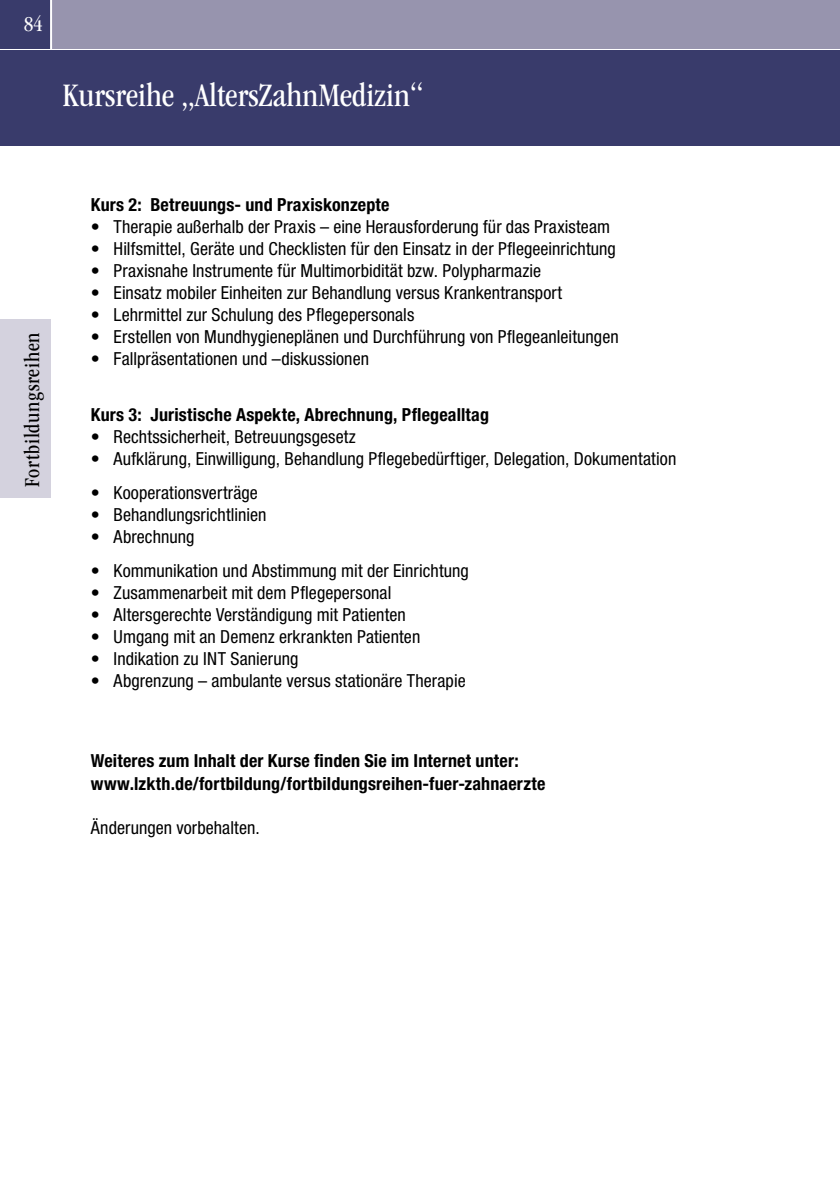
<style>
.page{position:relative;width:840px;height:1191px;background:#fff}
.page>*{position:absolute;margin:0;border:0;box-sizing:border-box;transform-origin:0 0}
.t1{font:condensed 34px "ITC Garamond Std";color:#fff}
.t2{font:condensed 22px "ITC Garamond Std";letter-spacing:.03em;color:#000}
.t3{font:condensed 22px "ITC Garamond Std";color:#fff}
.t4{font:condensed 18px "Helvetica Neue LT Std";letter-spacing:.005em;color:#000}
.t5{font:700 condensed 18px/22px "Helvetica Neue LT Std";letter-spacing:.01em;color:#000}
</style>
<div class="page">
<hr style="left:839px;top:0;width:1px;height:48px;background:#9794ae">
<div style="left:0;top:0;width:839px;height:48px;background:#9794ae"></div>
<div style="left:0;top:0;width:51px;height:48px;background:#393b6b"></div>
<hr style="left:50px;top:0;width:2px;height:51px;background:#fff">
<div style="left:0;top:319px;width:51px;height:179px;background:#d4d2de"></div>
<div style="left:0;top:50px;width:839px;height:95px;background:#393b6b"></div>
<p class="t3" style="left:24px;top:12px;width:20px">84</p>
<h1 class="t1" style="left:62px;top:76px;width:362px">Kursreihe „AltersZahnMedizin“</h1>
<p class="t2" style="left:20px;top:487px;width:156px;rotate:-90deg">Fortbildungsreihen</p>
<p class="t5" style="left:91px;top:194px;width:300px">Kurs 2: Betreuungs- und Praxiskonzepte</p>
<p class="t4" style="left:91px;top:216px;width:520px">• Therapie außerhalb der Praxis – eine Herausforderung für das Praxisteam</p>
<p class="t4" style="left:91px;top:238px;width:526px">• Hilfsmittel, Geräte und Checklisten für den Einsatz in der Pflegeeinrichtung</p>
<p class="t4" style="left:91px;top:260px;width:451px">• Praxisnahe Instrumente für Multimorbidität bzw. Polypharmazie</p>
<p class="t4" style="left:91px;top:282px;width:472px">• Einsatz mobiler Einheiten zur Behandlung versus Krankentransport</p>
<p class="t4" style="left:91px;top:304px;width:325px">• Lehrmittel zur Schulung des Pflegepersonals</p>
<p class="t4" style="left:91px;top:326px;width:529px">• Erstellen von Mundhygieneplänen und Durchführung von Pflegeanleitungen</p>
<p class="t4" style="left:91px;top:348px;width:279px">• Fallpräsentationen und –diskussionen</p>
<p class="t5" style="left:91px;top:404px;width:399px">Kurs 3: Juristische Aspekte, Abrechnung, Pflegealltag</p>
<p class="t4" style="left:91px;top:426px;width:266px">• Rechtssicherheit, Betreuungsgesetz</p>
<p class="t4" style="left:91px;top:448px;width:586px">• Aufklärung, Einwilligung, Behandlung Pflegebedürftiger, Delegation, Dokumentation</p>
<p class="t4" style="left:91px;top:482px;width:168px">• Kooperationsverträge</p>
<p class="t4" style="left:91px;top:504px;width:177px">• Behandlungsrichtlinien</p>
<p class="t4" style="left:91px;top:526px;width:105px">• Abrechnung</p>
<p class="t4" style="left:91px;top:560px;width:379px">• Kommunikation und Abstimmung mit der Einrichtung</p>
<p class="t4" style="left:91px;top:582px;width:302px">• Zusammenarbeit mit dem Pflegepersonal</p>
<p class="t4" style="left:91px;top:604px;width:316px">• Altersgerechte Verständigung mit Patienten</p>
<p class="t4" style="left:91px;top:626px;width:331px">• Umgang mit an Demenz erkrankten Patienten</p>
<p class="t4" style="left:91px;top:648px;width:209px">• Indikation zu INT Sanierung</p>
<p class="t4" style="left:91px;top:670px;width:376px">• Abgrenzung – ambulante versus stationäre Therapie</p>
<p class="t5" style="left:91px;top:750px;width:456px">Weiteres zum Inhalt der Kurse finden Sie im Internet unter: www.lzkth.de/fortbildung/fortbildungsreihen-fuer-zahnaerzte</p>
<p class="t4" style="left:91px;top:816px;width:170px">Änderungen vorbehalten.</p>
</div>
